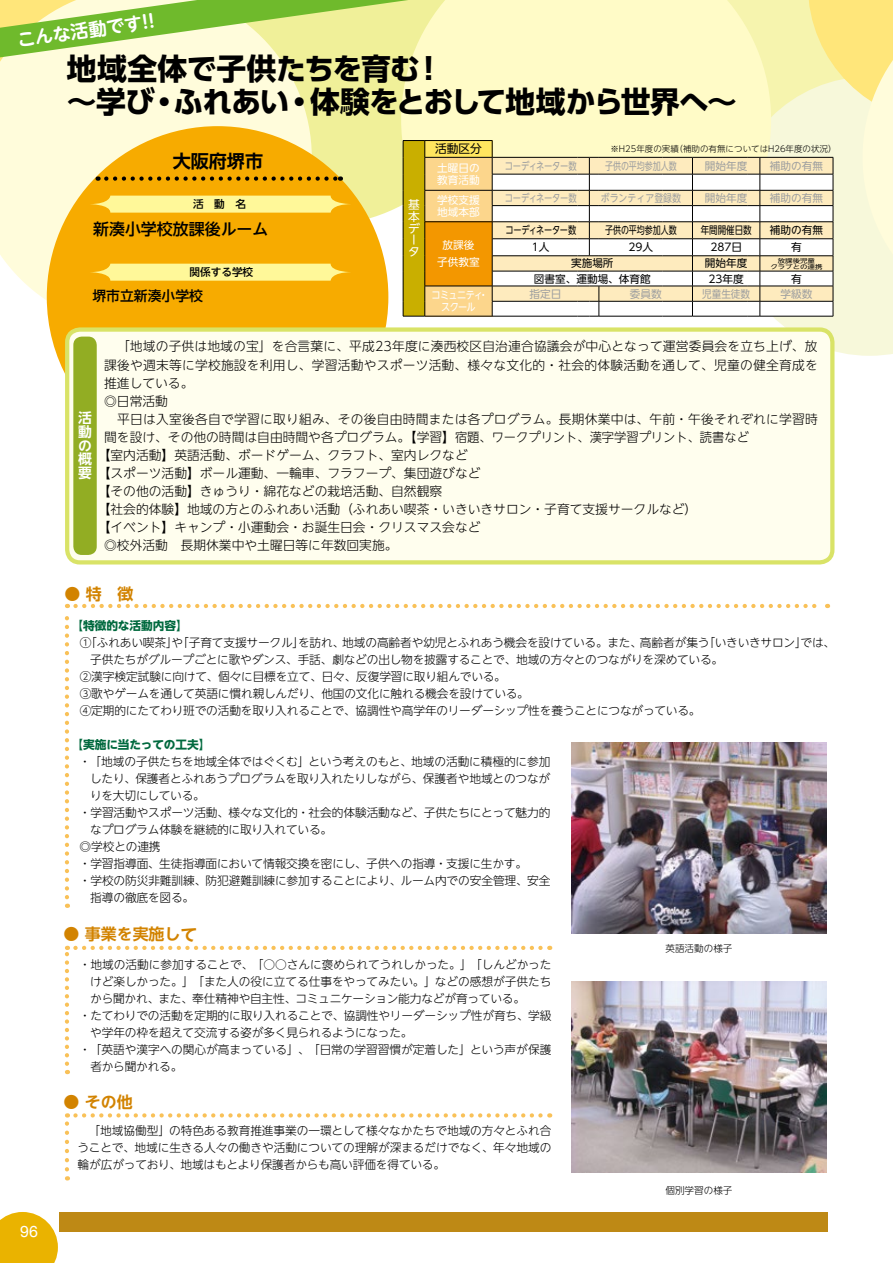
<style>
.page{position:relative;width:893px;height:1263px;background:#fff}
.page>*{position:absolute;margin:0;border:0;box-sizing:border-box;transform-origin:0 0}
.t1{font:700 29.7px/33px "UD Shin Go Pro";letter-spacing:-.025em;color:#000}
.t2{font:700 18px "UD Shin M Go Pro De";color:#fff}
.t3{font:700 18px "UD Shin Go NT Pro De";color:#000}
.t4{font:700 15.9px "UD Shin Go NT Pro De";color:#d28300}
.t5{font:500 15.9px "UD Shin Go NT Pro";color:#000}
.t6{font:15.9px "Helvetica Neue";color:#fff}
.t7{font:500 13.8px "UD Shin Go NT Pro";color:#000}
.t8{font:700 13.8px/13.8px "UD Shin Go NT Pro De";color:#fff;text-align:justify}
.t9{font:300 12.75px "UD Shin Go NT Pro";color:#000}
.t10{font:300 12.75px "UD Shin Go NT Pro";letter-spacing:.02em;color:#000}
.t11{font:300 11.7px/17px "UD Shin Go NT Pro";letter-spacing:-.015em;color:#000;text-align:justify}
.t12{font:700 11.7px "UD Shin Go NT Pro";letter-spacing:-.01em;color:#00693e}
.t13{font:11.7px/11.7px "UD Shin Go NT Pro";color:#fff}
.t14{font:11.7px "UD Shin Go NT Pro";color:#000}
.t15{font:10.65px "UD Shin Go NT Pro";color:#000}
.t16{font:10.65px "UD Shin Go NT Pro";color:#9fa0a0}
.t17{font:10.65px/11.7px "UD Shin Go NT Pro";color:#fff}
.t18{font:10.65px "UD Shin Go NT Pro";letter-spacing:-.035em;color:#9fa0a0;scale:.78 1}
.t19{font:10.65px/11.7px "UD Shin Go NT Pro";letter-spacing:-.075em;color:#fff;text-align:center;scale:.86 1}
.t20{font:500 10.65px "UD Shin Go NT Pro";color:#000}
.t21{font:10.65px "UD Shin Go NT Pro";color:#9fa0a0;scale:.75 1}
.t22{font:10.65px "UD Shin Go NT Pro";color:#9fa0a0;scale:.84 1}
.t23{font:10.65px "UD Shin Go NT Pro";letter-spacing:-.035em;color:#000;scale:.77 1}
.t24{font:10.65px "UD Shin Go NT Pro";color:#000;scale:.75 1}
.t25{font:10.65px "UD Shin Go NT Pro";color:#000;scale:.8 1}
.t26{font:10.65px "UD Shin Go NT Pro";color:#9fa0a0;scale:.9 1}
.t27{font:300 9.6px "UD Shin Go NT Pro";color:#000}
.t28{font:300 8.55px "UD Shin Go NT Pro";color:#000}
.t29{font:6px/6.4px "UD Shin Go NT Pro";color:#000;text-align:center;scale:1.25 1}
.s1{font-size:16.95px}
</style>
<div class="page">
<svg style="left:0;top:1212px;width:58px;height:51px;background:#ecbb1e"></svg>
<svg style="left:49px;top:328px;width:23px;height:46px"></svg>
<div style="left:827px;top:328px;width:66px;height:28px;background:#f7f8da"></div>
<div style="left:67px;top:330px;width:765px;height:232px;background:#fffeee;border-radius:13px"></div>
<div style="left:65px;top:327px;width:769px;height:237px;border:4px solid #d9e367;border-radius:13px"></div>
<div style="left:73px;top:337px;width:24px;height:218px;background:#92ad23;border-radius:9px"></div>
<svg style="left:65px;top:604px;width:4px;height:293px"></svg>
<svg style="left:76px;top:604px;width:752px;height:4px"></svg>
<svg style="left:65px;top:946px;width:4px;height:118px"></svg>
<svg style="left:75px;top:946px;width:475px;height:4px"></svg>
<svg style="left:65px;top:1113px;width:4px;height:56px"></svg>
<svg style="left:75px;top:1113px;width:475px;height:4px"></svg>
<img style="left:572px;top:743px;width:254px;height:190px">
<img style="left:572px;top:981px;width:254px;height:191px">
<svg style="left:0;top:0;width:893px;height:328px;background:#f1e199"></svg>
<div style="left:60px;top:1212px;width:768px;height:20px;background:#be8915"></div>
<h2 class="t2" style="left:-2px;top:28px;width:158px;rotate:-8deg">　こんな活動です!!</h2>
<h1 class="t1" style="left:67px;top:51px;width:671px">地域全体で子供たちを育む！<br>～学び・ふれあい・体験をとおして地域から世界へ～</h1>
<h2 class="t3" style="left:173px;top:147px;width:92px">大阪府堺市</h2>
<p class="t20" style="left:193px;top:195px;width:55px">活　動　名</p>
<h3 class="t5" style="left:93px;top:216px;width:177px">新湊小学校放課後ルーム</h3>
<p class="t20" style="left:189px;top:263px;width:65px">関係する学校</p>
<p class="t7" style="left:92px;top:285px;width:112px">堺市立新湊小学校</p>
<p class="t13" style="left:408px;top:199px;width:13px">基本データ</p>
<p class="t14" style="left:435px;top:139px;width:48px">活動区分</p>
<p class="t17" style="left:437px;top:162px;width:44px">土曜日の教育活動</p>
<p class="t18" style="left:505px;top:157px;width:94px">コーディネーター数</p>
<p class="t21" style="left:605px;top:157px;width:97px">子供の平均参加人数</p>
<p class="t16" style="left:705px;top:157px;width:44px">開始年度</p>
<p class="t16" style="left:770px;top:157px;width:55px">補助の有無</p>
<p class="t17" style="left:437px;top:194px;width:44px">学校支援地域本部</p>
<p class="t18" style="left:505px;top:189px;width:94px">コーディネーター数</p>
<p class="t22" style="left:601px;top:189px;width:97px">ボランティア登録数</p>
<p class="t16" style="left:705px;top:189px;width:44px">開始年度</p>
<p class="t16" style="left:770px;top:189px;width:55px">補助の有無</p>
<p class="t17" style="left:437px;top:237px;width:44px;line-height:17px;text-align:center">放課後子供教室</p>
<p class="t28" style="left:610px;top:142px;width:228px">※H25年度の実績（補助の有無についてはH26年度の状況）</p>
<p class="t23" style="left:505px;top:222px;width:94px">コーディネーター数</p>
<p class="t24" style="left:605px;top:222px;width:97px">子供の平均参加人数</p>
<p class="t25" style="left:701px;top:222px;width:65px">年間開催日数</p>
<p class="t15" style="left:770px;top:222px;width:55px">補助の有無</p>
<p class="t15" style="left:532px;top:239px;width:19px">1人</p>
<p class="t15" style="left:629px;top:239px;width:26px">29人</p>
<p class="t15" style="left:710px;top:239px;width:33px">287日</p>
<p class="t15" style="left:791px;top:239px;width:12px">有</p>
<p class="t15" style="left:571px;top:255px;width:44px">実施場所</p>
<p class="t15" style="left:705px;top:255px;width:44px">開始年度</p>
<p class="t29" style="left:770px;top:257px;width:43px">放課後児童<br>クラブとの連携</p>
<p class="t15" style="left:534px;top:270px;width:118px">図書室、運動場、体育館</p>
<p class="t15" style="left:708px;top:270px;width:37px">23年度</p>
<p class="t15" style="left:791px;top:270px;width:12px">有</p>
<p class="t19" style="left:431px;top:289px;width:67px">コミュニティ・スクール</p>
<p class="t16" style="left:530px;top:285px;width:33px">指定日</p>
<p class="t16" style="left:630px;top:285px;width:33px">委員数</p>
<p class="t26" style="left:702px;top:285px;width:55px">児童生徒数</p>
<p class="t16" style="left:780px;top:285px;width:33px">学級数</p>
<p class="t8" style="left:78px;top:410px;width:15px">活動の概要</p>
<p class="t9" style="left:104px;top:336px;width:715px">　「地域の子供は地域の宝」を合言葉に、平成23年度に湊西校区自治連合協議会が中心となって運営委員会を立ち上げ、放</p>
<p class="t10" style="left:104px;top:354px;width:715px">課後や週末等に学校施設を利用し、学習活動やスポーツ活動、様々な文化的・社会的体験活動を通して、児童の健全育成を</p>
<p class="t9" style="left:104px;top:372px;width:91px">推進している。</p>
<p class="t9" style="left:104px;top:390px;width:65px">◎日常活動</p>
<p class="t10" style="left:104px;top:409px;width:715px">　平日は入室後各自で学習に取り組み、その後自由時間または各プログラム。長期休業中は、午前・午後それぞれに学習時</p>
<p class="t9" style="left:104px;top:427px;width:646px">間を設け、その他の時間は自由時間や各プログラム。【学習】宿題、ワークプリント、漢字学習プリント、読書など</p>
<p class="t9" style="left:98px;top:445px;width:371px">【室内活動】英語活動、ボードゲーム、クラフト、室内レクなど</p>
<p class="t9" style="left:98px;top:463px;width:422px">【スポーツ活動】ボール運動、一輪車、フラフープ、集団遊びなど　　　</p>
<p class="t9" style="left:98px;top:481px;width:346px">【その他の活動】きゅうり・綿花などの栽培活動、自然観察</p>
<p class="t9" style="left:98px;top:499px;width:601px">【社会的体験】地域の方とのふれあい活動（ふれあい喫茶・いきいきサロン・子育て支援サークルなど）</p>
<p class="t9" style="left:98px;top:517px;width:384px">【イベント】キャンプ・小運動会・お誕生日会・クリスマス会など</p>
<p class="t9" style="left:104px;top:535px;width:295px">◎校外活動　長期休業中や土曜日等に年数回実施。</p>
<h3 class="t4" style="left:64px;top:581px;width:71px">● 特　徴</h3>
<p class="t12" style="left:72px;top:616px;width:118px">【特徴的な活動内容】</p>
<p class="t11" style="left:80px;top:634px;width:757px">①「ふれあい喫茶」や「子育て支援サークル」を訪れ、地域の高齢者や幼児とふれあう機会を設けている。また、高齢者が集う「いきいきサロン」では、</p>
<p class="t11" style="left:90px;top:651px;width:634px">子供たちがグループごとに歌やダンス、手話、劇などの出し物を披露することで、地域の方々とのつながりを深めている。</p>
<p class="t11" style="left:80px;top:668px;width:428px">②漢字検定試験に向けて、個々に目標を立て、日々、反復学習に取り組んでいる。</p>
<p class="t11" style="left:80px;top:685px;width:451px">③歌やゲームを通して英語に慣れ親しんだり、他国の文化に触れる機会を設けている。</p>
<p class="t11" style="left:80px;top:702px;width:622px">④定期的にたてわり班での活動を取り入れることで、協調性や高学年のリーダーシップ性を養うことにつながっている。</p>
<p class="t12" style="left:72px;top:735px;width:140px">【実施に当たっての工夫】</p>
<p class="t11" style="left:79px;top:753px;width:473px">・「地域の子供たちを地域全体ではぐくむ」という考えのもと、地域の活動に積極的に参加</p>
<p class="t11" style="left:90px;top:770px;width:462px">したり、保護者とふれあうプログラムを取り入れたりしながら、保護者や地域とのつなが</p>
<p class="t11" style="left:90px;top:787px;width:116px">りを大切にしている。</p>
<p class="t11" style="left:79px;top:804px;width:473px">・学習活動やスポーツ活動、様々な文化的・社会的体験活動など、子供たちにとって魅力的</p>
<p class="t11" style="left:90px;top:821px;width:243px">なプログラム体験を継続的に取り入れている。</p>
<p class="t11" style="left:80px;top:838px;width:82px">◎学校との連携</p>
<p class="t11" style="left:79px;top:855px;width:449px">・学習指導面、生徒指導面において情報交換を密にし、子供への指導・支援に生かす。</p>
<p class="t11" style="left:79px;top:872px;width:473px">・学校の防災非難訓練、防犯避難訓練に参加することにより、ルーム内での安全管理、安全</p>
<p class="t11" style="left:90px;top:889px;width:105px">指導の徹底を図る。</p>
<h3 class="t6" style="left:20px;top:1222px;width:19px">96</h3>
<h3 class="t4" style="left:64px;top:921px;width:135px">● 事業を実施し<span class="s1">て</span></h3>
<p class="t11" style="left:79px;top:955px;width:474px">・地域の活動に参加することで、「○○さんに褒められてうれしかった。」「しんどかった</p>
<p class="t11" style="left:90px;top:972px;width:463px">けど楽しかった。」「また人の役に立てる仕事をやってみたい。」などの感想が子供たち</p>
<p class="t11" style="left:90px;top:989px;width:436px">から聞かれ、また、奉仕精神や自主性、コミュニケーション能力などが育っている。</p>
<p class="t11" style="left:79px;top:1006px;width:474px">・たてわりでの活動を定期的に取り入れることで、協調性やリーダーシップ性が育ち、学級</p>
<p class="t11" style="left:90px;top:1023px;width:324px">や学年の枠を超えて交流する姿が多く見られるようになった。</p>
<p class="t11" style="left:79px;top:1041px;width:474px">・「英語や漢字への関心が高まっている」、「日常の学習習慣が定着した」という声が保護</p>
<p class="t11" style="left:90px;top:1058px;width:94px">者から聞かれる。</p>
<h3 class="t4" style="left:64px;top:1089px;width:71px">● その他</h3>
<p class="t11" style="left:77px;top:1122px;width:475px">　「地域協働型」の特色ある教育推進事業の一環として様々なかたちで地域の方々とふれ合うことで、地域に生きる人々の働きや活動についての理解が深まるだけでなく、年々地域の輪が広がっており、地域はもとより保護者からも高い評価を得ている。</p>
<p class="t27" style="left:665px;top:941px;width:68px">英語活動の様子</p>
<p class="t27" style="left:665px;top:1183px;width:68px">個別学習の様子</p>
</div>
